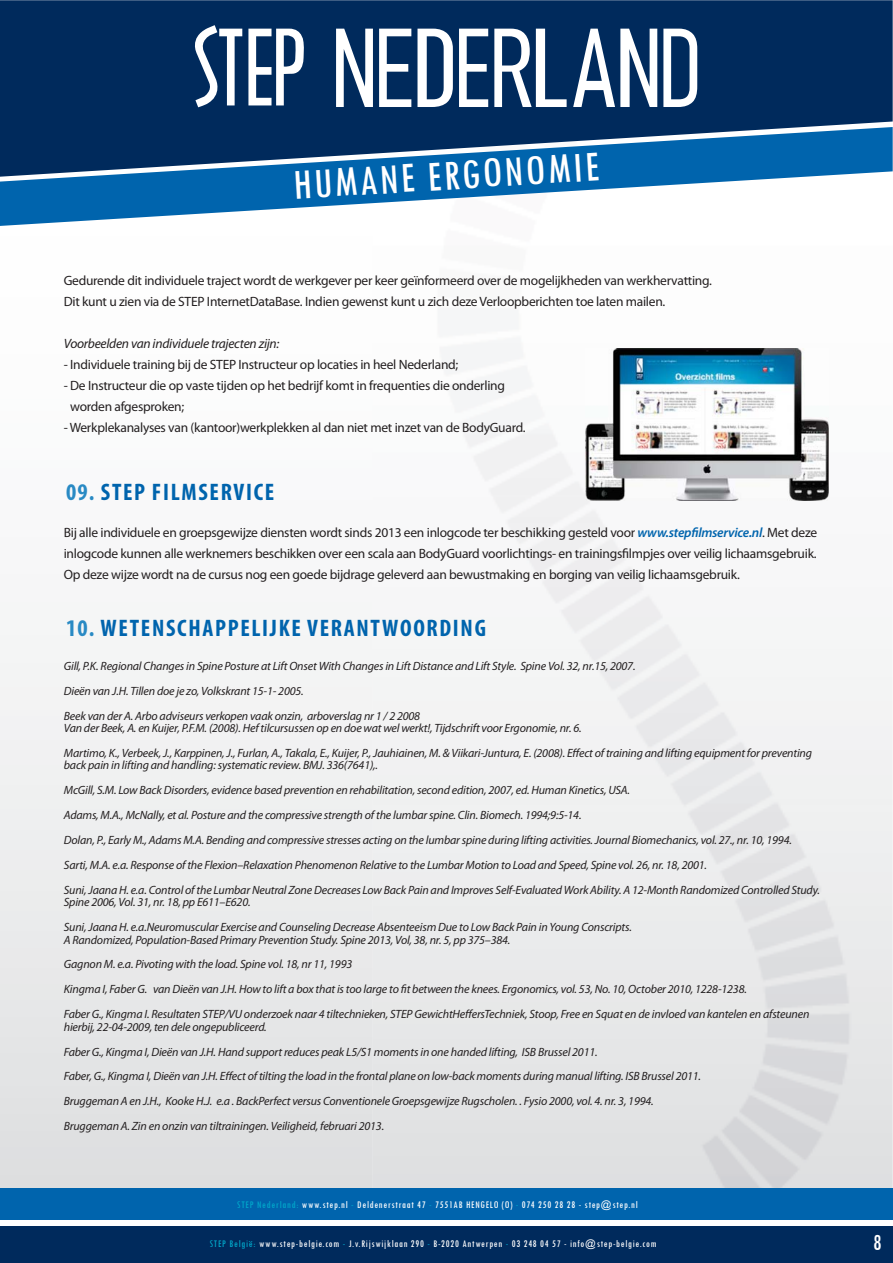
<style>
.page{position:relative;width:893px;height:1263px;background:#fff}
.page>*{position:absolute;margin:0;border:0;box-sizing:border-box;transform-origin:0 0}
.t1{font:condensed 44.25px "Tw Cen";color:#fff}
.t2{font:700 condensed 24px "Myriad Pro";letter-spacing:.07em;color:#0064ad}
.t3{font:condensed 23.55px "Tw Cen";color:#fff}
.t4{font:13.5px/21px "Myriad Pro";letter-spacing:-.02em;color:#231f20}
.t5{font:italic 13.5px "Myriad Pro";letter-spacing:-.02em;color:#231f20}
.t6{font:italic 12px/24.9px "Myriad Pro";letter-spacing:-.015em;color:#231f20}
.t7{font:condensed 10.5px "Tw Cen";letter-spacing:.075em;color:#fff}
.s1{color:#298ac4}
.s2{font-weight:600;font-style:italic;color:#0064ad}
.s3{color:#00a9cb}
</style>
<div class="page">
<svg style="left:0;top:635px;width:373px;height:553px"></svg>
<img style="left:373px;top:343px;width:520px;height:845px">
<div style="left:0;top:1226px;width:893px;height:37px;background:#002a5c"></div>
<div style="left:0;top:1188px;width:893px;height:32px;background:#0064ad"></div>
<svg style="left:0;top:177px;width:800px;height:49px"></svg>
<svg style="left:0;top:0;width:893px;height:177px;background:#0a3c70"></svg>
<svg style="left:192px;top:25px;width:112px;height:82px"></svg>
<svg style="left:336px;top:29px;width:361px;height:78px"></svg>
<img style="left:585px;top:349px;width:244px;height:151px">
<h1 class="t1" style="left:292px;top:161px;width:308px;rotate:-3deg">HUMANE ERGONOMIE</h1>
<p class="t4" style="left:64px;top:271px;width:650px">Gedurende dit individuele traject wordt de werkgever per keer geïnformeerd over de mogelijkheden van werkhervatting.<br>Dit kunt u zien via de STEP InternetDataBase. Indien gewenst kunt u zich deze Verloopberichten toe laten mailen.</p>
<p class="t5" style="left:64px;top:338px;width:217px">Voorbeelden van individuele trajecten zijn:</p>
<p class="t4" style="left:64px;top:355px;width:396px">- Individuele training bij de STEP Instructeur op locaties in heel Nederland;</p>
<p class="t4" style="left:70px;top:376px;width:436px;text-indent:-6px">- De Instructeur die op vaste tijden op het bedrijf komt in frequenties die onderling worden afgesproken;</p>
<p class="t4" style="left:64px;top:418px;width:463px">- Werkplekanalyses van (kantoor)werkplekken al dan niet met inzet van de BodyGuard.</p>
<h2 class="t2" style="left:66px;top:483px;width:210px"><span class="s1">09.</span> STEP FILMSERVICE</h2>
<p class="t4" style="left:64px;top:523px;width:755px;text-align:justify">Bij alle individuele en groepsgewijze diensten wordt sinds 2013 een inlogcode ter beschikking gesteld voor <span class="s2">www.stepfilmservice.nl</span>. Met deze inlogcode kunnen alle werknemers beschikken over een scala aan BodyGuard voorlichtings- en trainingsfilmpjes over veilig lichaamsgebruik.<br>Op deze wijze wordt na de cursus nog een goede bijdrage geleverd aan bewustmaking en borging van veilig lichaamsgebruik.</p>
<h2 class="t2" style="left:66px;top:619px;width:421px"><span class="s1">10.</span> WETENSCHAPPELIJKE VERANTWOORDING</h2>
<p class="t6" style="left:64px;top:654px;width:573px">Gill, P.K. Regional Changes in Spine Posture at Lift Onset With Changes in Lift Distance and Lift Style. Spine Vol. 32, nr.15, 2007.<br>Dieën van J.H. Tillen doe je zo, Volkskrant 15-1- 2005.<br>Beek van der A. Arbo adviseurs verkopen vaak onzin, arboverslag nr 1 / 2 2008</p>
<p class="t6" style="left:64px;top:716px;width:750px">Van der Beek, A. en Kuijer, P.F.M. (2008). Hef tilcursussen op en doe wat wel werkt!, Tijdschrift voor Ergonomie, nr. 6.<br>Martimo, K., Verbeek, J., Karppinen, J., Furlan, A., Takala, E., Kuijer, P., Jauhiainen, M. &amp; Viikari-Juntura, E. (2008). Effect of training and lifting equipment for preventing</p>
<p class="t6" style="left:64px;top:754px;width:757px">back pain in lifting and handling: systematic review. BMJ. 336(7641),.<br>McGill, S.M. Low Back Disorders, evidence based prevention en rehabilitation, second edition, 2007, ed. Human Kinetics, USA.<br>Adams, M.A., McNally, et al. Posture and the compressive strength of the lumbar spine. Clin. Biomech. 1994;9:5-14.<br>Dolan, P., Early M., Adams M.A. Bending and compressive stresses acting on the lumbar spine during lifting activities. Journal Biomechanics, vol. 27., nr. 10, 1994.<br>Sarti, M.A. e.a. Response of the Flexion–Relaxation Phenomenon Relative to the Lumbar Motion to Load and Speed, Spine vol. 26, nr. 18, 2001.<br>Suni, Jaana H. e.a. Control of the Lumbar Neutral Zone Decreases Low Back Pain and Improves Self-Evaluated Work Ability. A 12-Month Randomized Controlled Study.</p>
<p class="t6" style="left:64px;top:891px;width:569px">Spine 2006, Vol. 31, nr. 18, pp E611–E620.<br>Suni, Jaana H. e.a.Neuromuscular Exercise and Counseling Decrease Absenteeism Due to Low Back Pain in Young Conscripts.</p>
<p class="t6" style="left:64px;top:928px;width:747px">A Randomized, Population-Based Primary Prevention Study. Spine 2013, Vol, 38, nr. 5, pp 375–384.<br>Gagnon M. e.a. Pivoting with the load. Spine vol. 18, nr 11, 1993<br>Kingma I, Faber G. van Dieën van J.H. How to lift a box that is too large to fit between the knees. Ergonomics, vol. 53, No. 10, October 2010, 1228-1238.<br>Faber G., Kingma I. Resultaten STEP/VU onderzoek naar 4 tiltechnieken, STEP GewichtHeffersTechniek, Stoop, Free en Squat en de invloed van kantelen en afsteunen</p>
<p class="t6" style="left:64px;top:1015px;width:639px">hierbij, 22-04-2009, ten dele ongepubliceerd.<br>Faber G., Kingma I, Dieën van J.H. Hand support reduces peak L5/S1 moments in one handed lifting, ISB Brussel 2011.<br>Faber, G., Kingma I, Dieën van J.H. Effect of tilting the load in the frontal plane on low-back moments during manual lifting. ISB Brussel 2011.<br>Bruggeman A en J.H., Kooke H.J. e.a . BackPerfect versus Conventionele Groepsgewijze Rugscholen. . Fysio 2000, vol. 4. nr. 3, 1994.<br>Bruggeman A. Zin en onzin van tiltrainingen. Veiligheid, februari 2013.</p>
<p class="t7" style="left:237px;top:1199px;width:402px"><span class="s3">STEP Nederland:</span> www.step.nl <span class="s3">-</span> Deldenerstraat 47 <span class="s3">-</span> 7551AB HENGELO (O) <span class="s3">-</span> 074 250 28 28 - step@step.nl</p>
<p class="t7" style="left:210px;top:1238px;width:448px"><span class="s3">STEP België:</span> www.step-belgie.com <span class="s3">-</span> J.v.Rijswijklaan 290 <span class="s3">-</span> B-2020 Antwerpen <span class="s3">-</span> 03 248 04 57 - info@step-belgie.com</p>
<h3 class="t3" style="left:873px;top:1231px;width:10px">8</h3>
</div>
